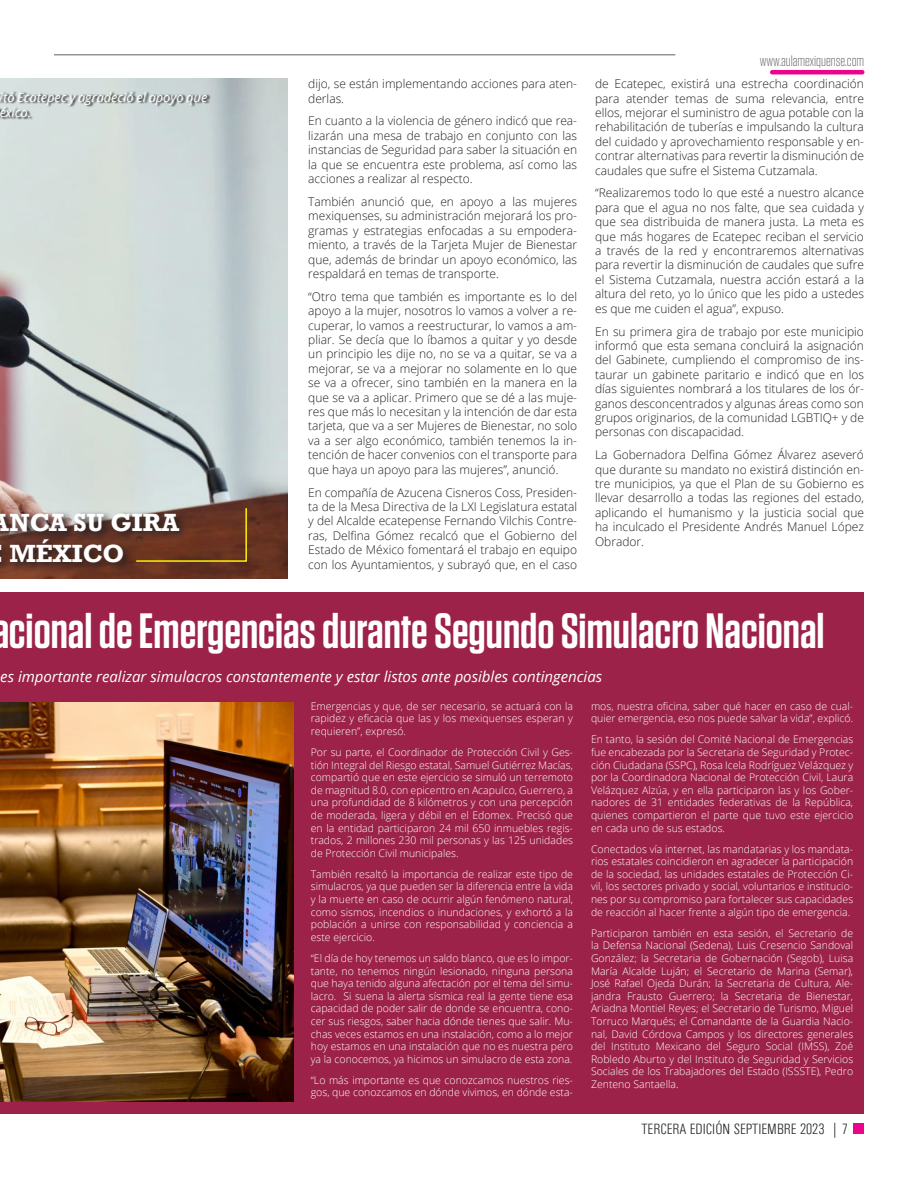
<style>
.page{position:relative;width:918px;height:1188px;background:#fff}
.page>*{position:absolute;margin:0;border:0;box-sizing:border-box;transform-origin:0 0}
.t1{font:600 49.5px "Tungsten";color:#fff}
.t2{font:700 25.5px/30.6px "Rockwell";color:#fff}
.t3{font:italic 15px "Open Sans";color:#fff}
.t4{font:300 condensed 15px "Univers";color:#231f20}
.t5{font:300 15px "Tungsten";color:#636366}
.t6{font:italic 12.75px/15.3px "Open Sans";color:#fff}
.Cuerpo{font:300 12px/14.4px "Open Sans";color:#231f20;text-align:justify}
.Cuerpo-2{font:300 10.5px/12.6px "Open Sans";color:#fff;text-align:justify}
</style>
<div class="page">
<hr style="left:772px;top:70px;width:90px;height:4px;background:#ed028c">
<hr style="left:54px;top:54px;width:621px;height:2px;background:#939598">
<div style="left:853px;top:1123px;width:11px;height:11px;background:#ed028c"></div>
<img style="left:0;top:79px;width:287px;height:499px">
<svg style="left:0;top:505px;width:190px;height:68px;background:#6e4e44"></svg>
<svg style="left:135px;top:507px;width:113px;height:56px;background:#6c3f27"></svg>
<svg style="left:0;top:91px;width:210px;height:33px;background:#bec7c6"></svg>
<div style="left:0;top:592px;width:864px;height:522px;background:#9c2249"></div>
<img style="left:0;top:702px;width:293px;height:399px">
<p class="t6" style="left:-1px;top:89px;width:210px">itó Ecatepec y agradeció el apoyo que éxico.</p>
<h2 class="t2" style="left:9px;top:507px;width:171px;text-indent:-18px">ANCA SU GIRA<br>MÉXICO</h2>
<p class="Cuerpo" style="left:308px;top:76px;width:270px">dijo, se están implementando acciones para aten&shy;derlas.</p>
<p class="Cuerpo" style="left:308px;top:114px;width:270px">En cuanto a la violencia de género indicó que rea&shy;lizarán una mesa de trabajo en conjunto con las instancias de Seguridad para saber la situación en la que se encuentra este problema, así como las acciones a realizar al respecto.</p>
<p class="Cuerpo" style="left:308px;top:194px;width:270px">También anunció que, en apoyo a las mujeres mexiquenses, su administración mejorará los pro&shy;gramas y estrategias enfocadas a su empodera&shy;miento, a través de la Tarjeta Mujer de Bienestar que, además de brindar un apoyo económico, las respaldará en temas de transporte.</p>
<p class="Cuerpo" style="left:308px;top:289px;width:270px">“Otro tema que también es importante es lo del apoyo a la mujer, nosotros lo vamos a volver a re&shy;cuperar, lo vamos a reestructurar, lo vamos a am&shy;pliar. Se decía que lo íbamos a quitar y yo desde un principio les dije no, no se va a quitar, se va a mejorar, se va a mejorar no solamente en lo que se va a ofrecer, sino también en la manera en la que se va a aplicar. Primero que se dé a las muje&shy;res que más lo necesitan y la intención de dar esta tarjeta, que va a ser Mujeres de Bienestar, no solo va a ser algo económico, también tenemos la in&shy;tención de hacer convenios con el transporte para que haya un apoyo para las mujeres”, anunció.</p>
<p class="Cuerpo" style="left:308px;top:485px;width:270px">En compañía de Azucena Cisneros Coss, Presiden&shy;ta de la Mesa Directiva de la LXI Legislatura estatal y del Alcalde ecatepense Fernando Vilchis Contre&shy;ras, Delfina Gómez recalcó que el Gobierno del Estado de México fomentará el trabajo en equipo con los Ayuntamientos, y subrayó que, en el caso</p>
<p class="t5" style="left:760px;top:54px;width:106px">www.aulamexiquense.com</p>
<p class="Cuerpo" style="left:595px;top:76px;width:270px">de Ecatepec, existirá una estrecha coordinación para atender temas de suma relevancia, entre ellos, mejorar el suministro de agua potable con la rehabilitación de tuberías e impulsando la cultura del cuidado y aprovechamiento responsable y en&shy;contrar alternativas para revertir la disminución de caudales que sufre el Sistema Cutzamala.</p>
<p class="Cuerpo" style="left:595px;top:186px;width:270px">“Realizaremos todo lo que esté a nuestro alcance para que el agua no nos falte, que sea cuidada y que sea distribuida de manera justa. La meta es que más hogares de Ecatepec reciban el servicio a través de la red y encontraremos alternativas para revertir la disminución de caudales que sufre el Sistema Cutzamala, nuestra acción estará a la altura del reto, yo lo único que les pido a ustedes es que me cuiden el agua”, expuso.</p>
<p class="Cuerpo" style="left:595px;top:324px;width:270px">En su primera gira de trabajo por este municipio informó que esta semana concluirá la asignación del Gabinete, cumpliendo el compromiso de ins&shy;taurar un gabinete paritario e indicó que en los días siguientes nombrará a los titulares de los ór&shy;ganos desconcentrados y algunas áreas como son grupos originarios, de la comunidad LGBTIQ+ y de personas con discapacidad.</p>
<p class="Cuerpo" style="left:595px;top:447px;width:270px">La Gobernadora Delfina Gómez Álvarez aseveró que durante su mandato no existirá distinción en&shy;tre municipios, ya que el Plan de su Gobierno es llevar desarrollo a todas las regiones del estado, aplicando el humanismo y la justicia social que ha inculcado el Presidente Andrés Manuel López Obrador.</p>
<h1 class="t1" style="left:-8px;top:605px;width:834px">acional de Emergencias durante Segundo Simulacro Nacional</h1>
<h3 class="t3" style="left:0;top:666px;width:603px">es importante realizar simulacros constantemente y estar listos ante posibles contingencias</h3>
<p class="Cuerpo-2" style="left:311px;top:699px;width:264px">Emergencias y que, de ser necesario, se actuará con la rapidez y eficacia que las y los mexiquenses esperan y requieren”, expresó.</p>
<p class="Cuerpo-2" style="left:311px;top:746px;width:264px">Por su parte, el Coordinador de Protección Civil y Ges&shy;tión Integral del Riesgo estatal, Samuel Gutiérrez Macías, compartió que en este ejercicio se simuló un terremoto de magnitud 8.0, con epicentro en Acapulco, Guerrero, a una profundidad de 8 kilómetros y con una percepción de moderada, ligera y débil en el Edomex. Precisó que en la entidad participaron 24 mil 650 inmuebles regis&shy;trados, 2 millones 230 mil personas y las 125 unidades de Protección Civil municipales.</p>
<p class="Cuerpo-2" style="left:311px;top:867px;width:264px">También resaltó la importancia de realizar este tipo de simulacros, ya que pueden ser la diferencia entre la vida y la muerte en caso de ocurrir algún fenómeno natural, como sismos, incendios o inundaciones, y exhortó a la población a unirse con responsabilidad y conciencia a este ejercicio.</p>
<p class="Cuerpo-2" style="left:311px;top:952px;width:264px">“El día de hoy tenemos un saldo blanco, que es lo impor&shy;tante, no tenemos ningún lesionado, ninguna persona que haya tenido alguna afectación por el tema del simu&shy;lacro. Si suena la alerta sísmica real la gente tiene esa capacidad de poder salir de donde se encuentra, cono&shy;cer sus riesgos, saber hacia dónde tienes que salir. Mu&shy;chas veces estamos en una instalación, como a lo mejor hoy estamos en una instalación que no es nuestra pero ya la conocemos, ya hicimos un simulacro de esta zona.</p>
<p class="Cuerpo-2" style="left:311px;top:1073px;width:264px">“Lo más importante es que conozcamos nuestros ries&shy;gos, que conozcamos en dónde vivimos, en dónde esta-</p>
<p class="Cuerpo-2" style="left:591px;top:699px;width:264px">mos, nuestra oficina, saber qué hacer en caso de cual&shy;quier emergencia, eso nos puede salvar la vida”, explicó.</p>
<p class="Cuerpo-2" style="left:591px;top:733px;width:264px">En tanto, la sesión del Comité Nacional de Emergencias fue encabezada por la Secretaria de Seguridad y Protec&shy;ción Ciudadana (SSPC), Rosa Icela Rodríguez Velázquez y por la Coordinadora Nacional de Protección Civil, Laura Velázquez Alzúa, y en ella participaron las y los Gober&shy;nadores de 31 entidades federativas de la República, quienes compartieron el parte que tuvo este ejercicio en cada uno de sus estados.</p>
<p class="Cuerpo-2" style="left:591px;top:842px;width:264px">Conectados vía internet, las mandatarias y los mandata&shy;rios estatales coincidieron en agradecer la participación de la sociedad, las unidades estatales de Protección Ci&shy;vil, los sectores privado y social, voluntarios e institucio&shy;nes por su compromiso para fortalecer sus capacidades de reacción al hacer frente a algún tipo de emergencia.</p>
<p class="Cuerpo-2" style="left:591px;top:926px;width:264px">Participaron también en esta sesión, el Secretario de la Defensa Nacional (Sedena), Luis Cresencio Sandoval González; la Secretaria de Gobernación (Segob), Luisa María Alcalde Luján; el Secretario de Marina (Semar), José Rafael Ojeda Durán; la Secretaria de Cultura, Ale&shy;jandra Frausto Guerrero; la Secretaria de Bienestar, Ariadna Montiel Reyes; el Secretario de Turismo, Miguel Torruco Marqués; el Comandante de la Guardia Nacio&shy;nal, David Córdova Campos y los directores generales del Instituto Mexicano del Seguro Social (IMSS), Zoé Robledo Aburto y del Instituto de Seguridad y Servicios Sociales de los Trabajadores del Estado (ISSSTE), Pedro Zenteno Santaella.</p>
<p class="t4" style="left:641px;top:1120px;width:208px">TERCERA EDICIÓN SEPTIEMBRE 2023 | 7</p>
</div>
